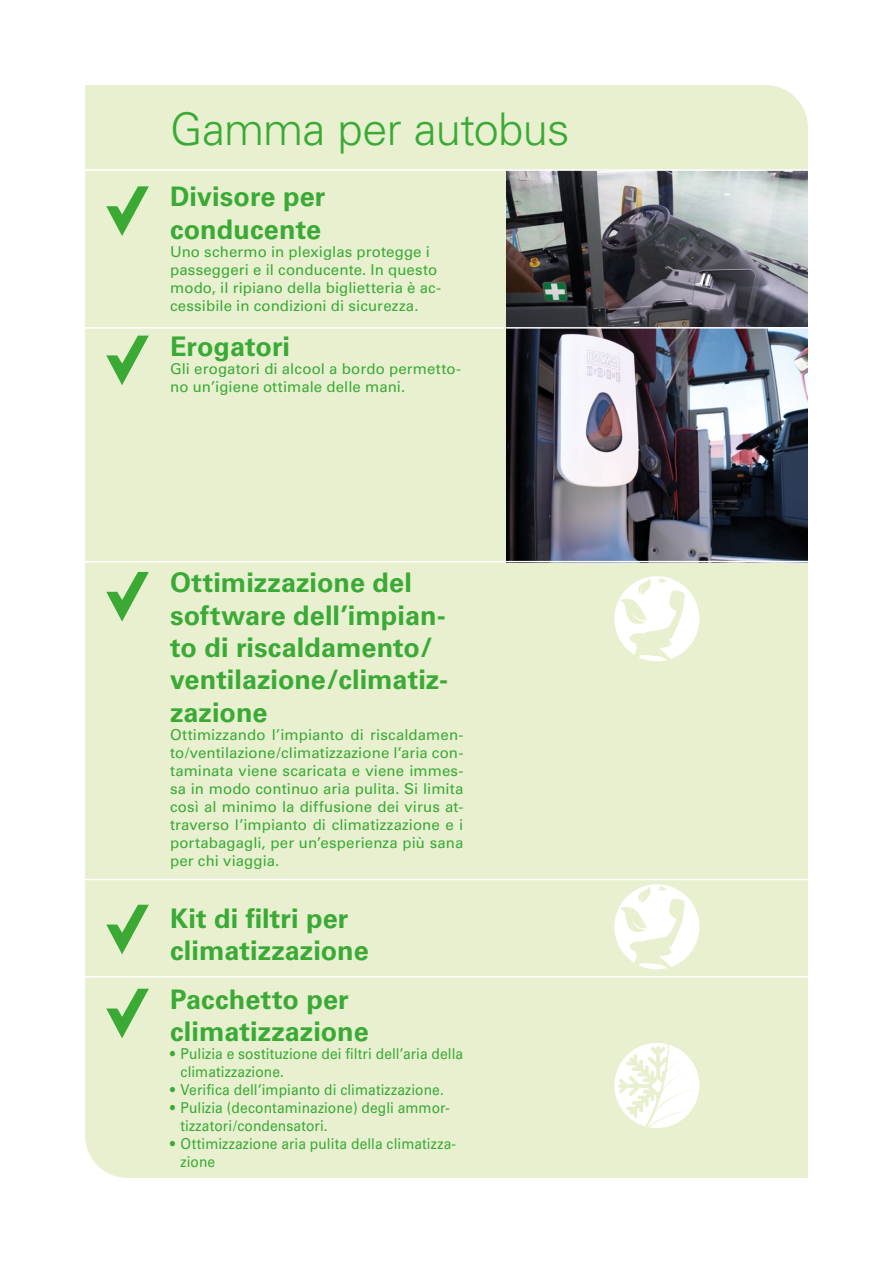
<style>
.page{position:relative;width:893px;height:1263px;background:#fff}
.page>*{position:absolute;margin:0;border:0;box-sizing:border-box;transform-origin:0 0}
.t1{font:300 45px "Univers";letter-spacing:-.015em;color:#3aaa35}
.t2{font:700 27px/32.4px "Univers";color:#3aaa35}
.t3{font:15px/18px "Univers";letter-spacing:.005em;color:#3aaa35}
.t4{font:15px/18px "Univers";letter-spacing:.005em;color:#3aaa35;scale:.92 1}
</style>
<div class="page">
<div style="left:85px;top:85px;width:723px;height:1093px;background:#e8f0d0"></div>
<svg style="left:106px;top:186px;width:43px;height:50px;background:#b2daa0"></svg>
<img style="left:506px;top:171px;width:302px;height:156px">
<svg style="left:106px;top:572px;width:43px;height:50px;background:#b2daa0"></svg>
<hr style="left:0;top:879px;width:813px;height:1px;background:#fff">
<hr style="left:0;top:976px;width:813px;height:1px;background:#fff">
<svg style="left:614px;top:1043px;width:85px;height:85px"></svg>
<svg style="left:106px;top:989px;width:43px;height:49px;background:#b1da9f"></svg>
<svg style="left:106px;top:905px;width:43px;height:49px;background:#b1da9f"></svg>
<svg style="left:614px;top:884px;width:85px;height:85px"></svg>
<svg style="left:614px;top:576px;width:85px;height:85px"></svg>
<hr style="left:0;top:169px;width:821px;height:2px;background:#fff">
<img style="left:506px;top:329px;width:302px;height:232px">
<svg style="left:106px;top:336px;width:43px;height:49px;background:#b2da9f"></svg>
<hr style="left:0;top:327px;width:813px;height:2px;background:#fff">
<hr style="left:0;top:561px;width:813px;height:1px;background:#fff">
<h1 class="t1" style="left:170px;top:102px;width:401px">Gamma per autobus</h1>
<h2 class="t2" style="left:170px;top:181px;width:157px">Divisore per conducente</h2>
<p class="t3" style="left:170px;top:242px;width:273px">Uno schermo in plexiglas protegge i passeggeri e il conducente. In questo modo, il ripiano della biglietteria è ac&shy;cessibile in condizioni di sicurezza.</p>
<h2 class="t2" style="left:170px;top:330px;width:121px">Erogatori</h2>
<p class="t3" style="left:170px;top:360px;width:293px">Gli erogatori di alcool a bordo permetto&shy;no un’igiene ottimale delle mani.</p>
<h2 class="t2" style="left:170px;top:567px;width:280px">Ottimizzazione del software dell’impian&shy;to di riscaldamento/ ventilazione/climatiz&shy;zazione</h2>
<p class="t3" style="left:170px;top:726px;width:295px;text-align:justify">Ottimizzando l’impianto di riscaldamen&shy;to/ventilazione/climatizzazione l’aria con&shy;taminata viene scaricata e viene immes&shy;sa in modo continuo aria pulita. Si limita così al minimo la diffusione dei virus at&shy;traverso l’impianto di climatizzazione e i portabagagli, per un’esperienza più sana per chi viaggia.</p>
<h2 class="t2" style="left:170px;top:902px;width:200px">Kit di filtri per climatizzazione</h2>
<h2 class="t2" style="left:170px;top:983px;width:200px">Pacchetto per climatizzazione</h2>
<p class="t4" style="left:181px;top:1045px;width:309px;text-indent:-11px">• Pulizia e sostituzione dei filtri dell’aria della climatizzazione.</p>
<p class="t4" style="left:170px;top:1081px;width:299px">• Verifica dell’impianto di climatizzazione.</p>
<p class="t4" style="left:181px;top:1099px;width:294px;text-indent:-10px">• Pulizia (decontaminazione) degli ammor&shy;tizzatori/condensatori.</p>
<p class="t4" style="left:181px;top:1135px;width:301px;text-indent:-11px">• Ottimizzazione aria pulita della climatizza&shy;zione</p>
</div>
